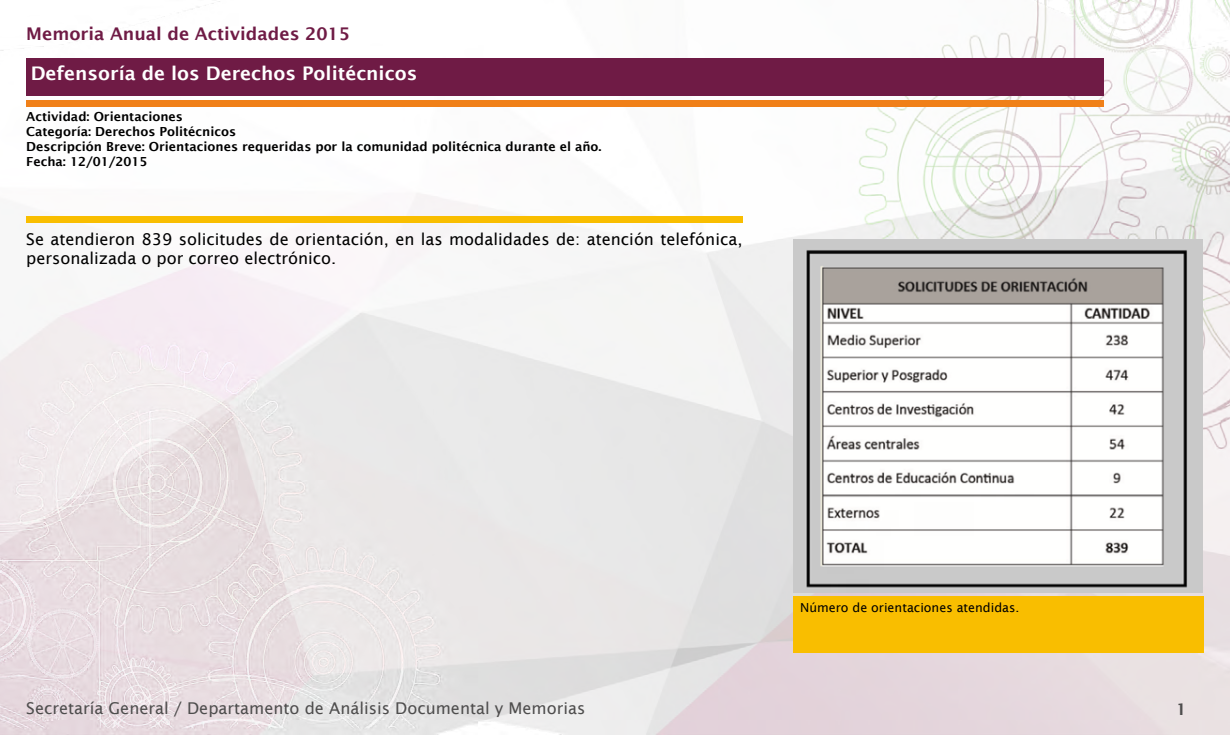
<style>
.page{position:relative;width:1230px;height:735px;background:#fff}
.page>*{position:absolute;margin:0;border:0;box-sizing:border-box;transform-origin:0 0}
.t1{font:600 18.75px "Lucida Sans";color:#fff}
.t2{font:600 17.5px "Lucida Sans";color:#6f1b45}
.t3{font:16.25px/19.5px "Lucida Sans";color:#000}
.t4{font:16.25px "Lucida Sans";color:#4e4d4d}
.t5{font:600 16.25px "Lucida Sans";color:#4e4d4d}
.t6{font:600 12.5px/15px "Lucida Sans";color:#000}
.t7{font:12.5px "Lucida Sans";color:#000}
</style>
<div class="page">
<img style="left:0;top:0;width:1230px;height:735px">
<div style="left:26px;top:58px;width:1078px;height:38px;background:#6f1b45"></div>
<div style="left:26px;top:216px;width:716px;height:7px;background:#f9be00"></div>
<div style="left:26px;top:100px;width:1078px;height:6px;background:#f08018"></div>
<div style="left:793px;top:596px;width:411px;height:57px;background:#f9be00"></div>
<img style="left:793px;top:240px;width:410px;height:353px">
<h2 class="t2" style="left:26px;top:24px;width:325px">Memoria Anual de Actividades 2015</h2>
<h1 class="t1" style="left:31px;top:63px;width:388px">Defensoría de los Derechos Politécnicos</h1>
<p class="t6" style="left:26px;top:109px;width:577px">Actividad: Orientaciones<br>Categoría: Derechos Politécnicos<br>Descripción Breve: Orientaciones requeridas por la comunidad politécnica durante el año.<br>Fecha: 12/01/2015</p>
<h3 class="t3" style="left:26px;top:229px;width:718px">Se atendieron 839 solicitudes de orientación, en las modalidades de: atención telefónica, personalizada o por correo electrónico.</h3>
<p class="t7" style="left:800px;top:601px;width:221px">Número de orientaciones atendidas.</p>
<h3 class="t4" style="left:26px;top:699px;width:561px">Secretaría General / Departamento de Análisis Documental y Memorias</h3>
<h3 class="t5" style="left:1176px;top:700px;width:12px">1</h3>
</div>
